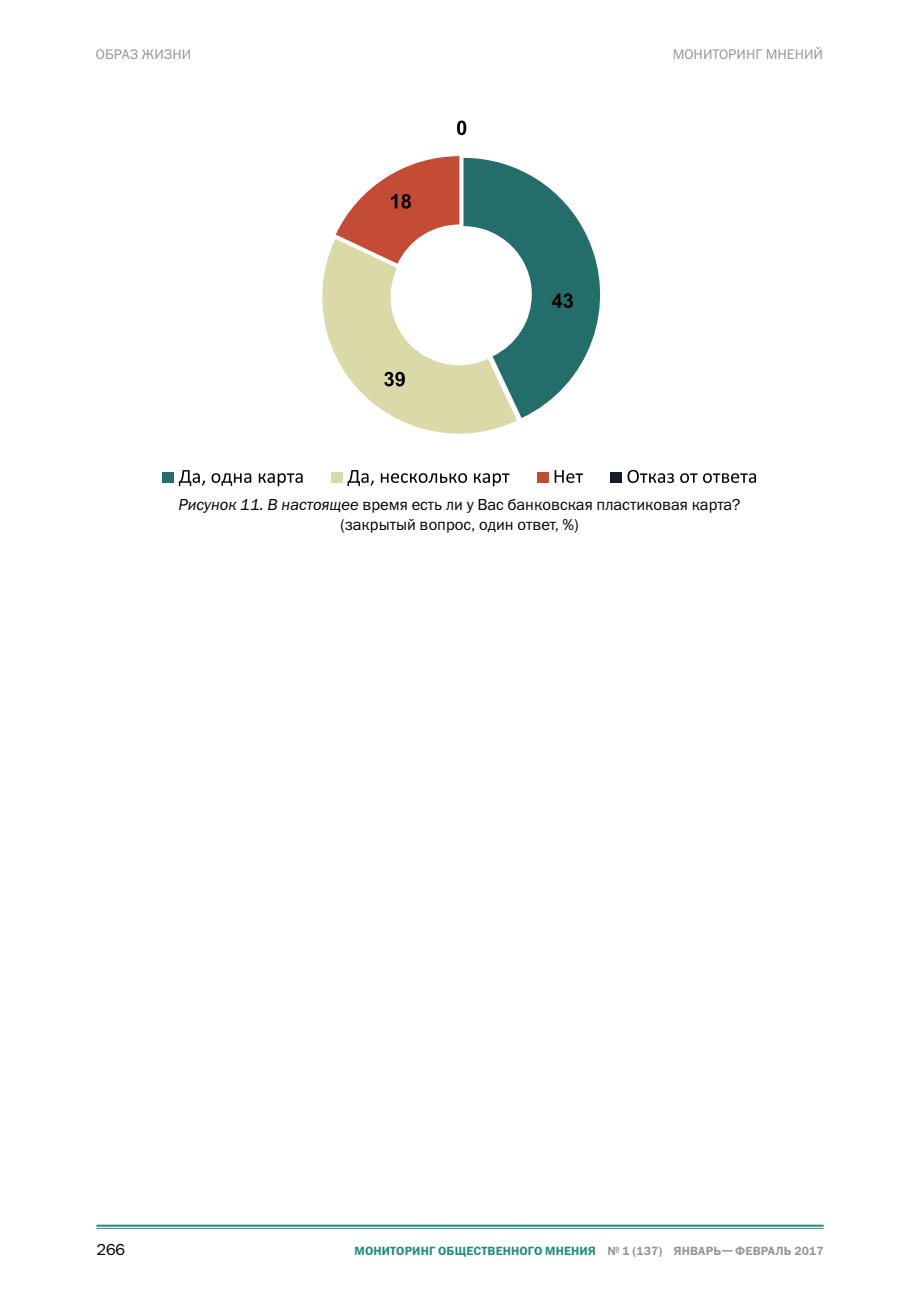
<style>
.page{position:relative;width:919px;height:1299px;background:#fff}
.page>*{position:absolute;margin:0;border:0;box-sizing:border-box;transform-origin:0 0}
.t1{font:16px/19.2px "Franklin Gothic ITC";color:#000;text-align:center}
.t2{font:14px "Franklin Gothic ITC";color:#959595}
.t3{font:600 12px "Franklin Gothic ITC";letter-spacing:.01em;color:#208b7f}
.s1{font-style:italic}
.s2{color:#959595}
</style>
<div class="page">
<hr style="left:96px;top:1224px;width:727px;height:2px;background:#208b7f">
<hr style="left:96px;top:1227px;width:727px;height:1px;background:#208b7f">
<svg style="left:322px;top:156px;width:279px;height:278px"></svg>
<svg style="left:457px;top:120px;width:9px;height:15px"></svg>
<div style="left:163px;top:471px;width:11px;height:11px;background:#236e6b"></div>
<svg style="left:179px;top:470px;width:26px;height:16px"></svg>
<svg style="left:211px;top:473px;width:40px;height:13px"></svg>
<svg style="left:259px;top:473px;width:43px;height:13px"></svg>
<div style="left:331px;top:471px;width:11px;height:11px;background:#dad9a8"></div>
<svg style="left:347px;top:470px;width:26px;height:16px"></svg>
<svg style="left:381px;top:473px;width:86px;height:10px"></svg>
<svg style="left:474px;top:473px;width:35px;height:13px"></svg>
<div style="left:537px;top:471px;width:11px;height:11px;background:#c44c35"></div>
<svg style="left:554px;top:470px;width:29px;height:13px"></svg>
<div style="left:610px;top:471px;width:11px;height:11px;background:#161f28"></div>
<svg style="left:627px;top:470px;width:47px;height:13px"></svg>
<svg style="left:680px;top:473px;width:17px;height:10px"></svg>
<svg style="left:703px;top:473px;width:53px;height:10px"></svg>
<p class="t2" style="left:96px;top:46px;width:97px">ОБРАЗ ЖИЗНИ</p>
<p class="t2" style="left:672px;top:46px;width:152px">МОНИТОРИНГ МНЕНИЙ</p>
<p class="t1" style="left:178px;top:495px;width:563px"><span class="s1">Рисунок 11. В настоящее</span> время есть ли у Вас банковская пластиковая карта? (закрытый вопрос, один ответ, %)</p>
<p class="t1" style="left:96px;top:1239px;width:30px">266</p>
<p class="t3" style="left:354px;top:1243px;width:470px">МОНИТОРИНГ ОБЩЕСТВЕННОГО МНЕНИЯ <span class="s2">№ 1 (137) ЯНВАРЬ— ФЕВРАЛЬ 2017</span></p>
</div>
